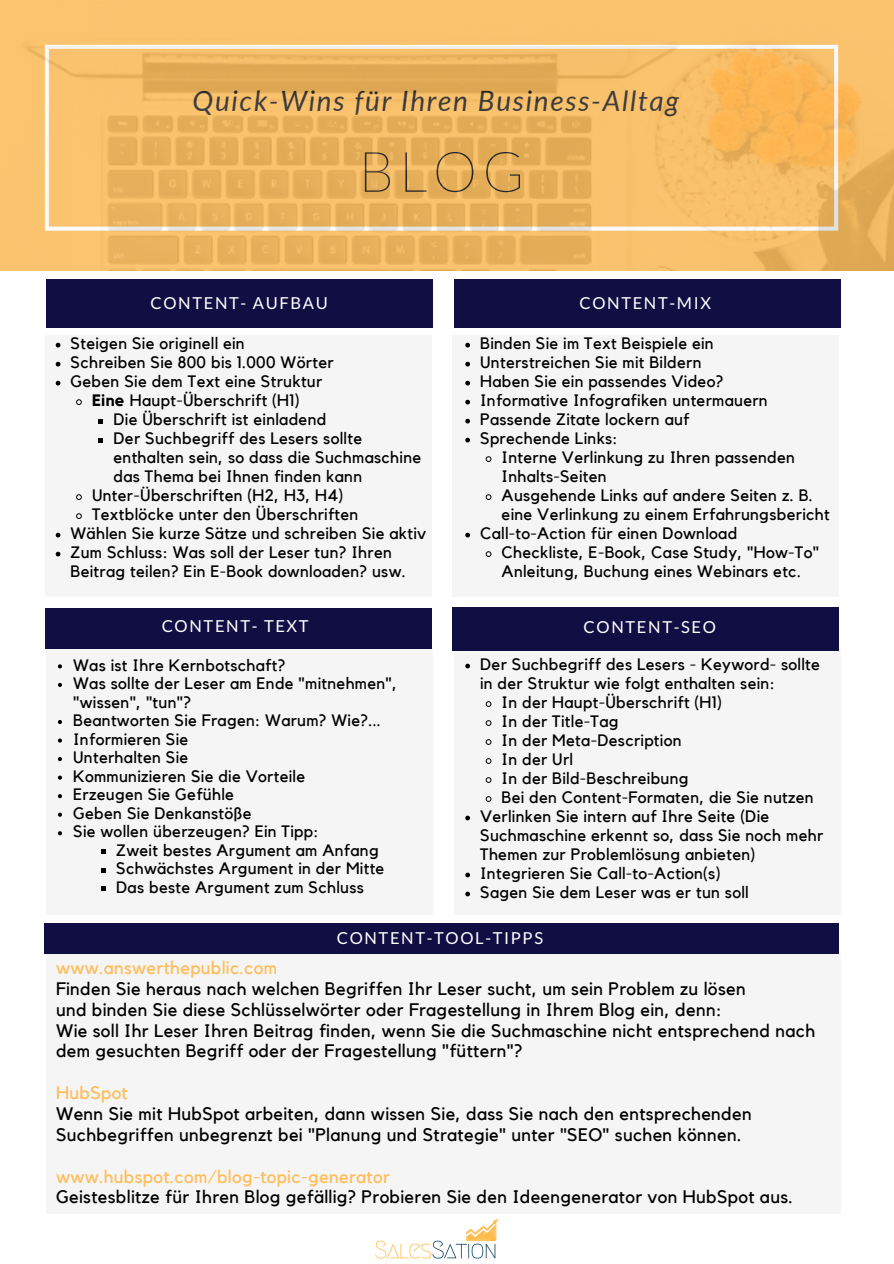
<style>
.page{position:relative;width:894px;height:1264px;background:#fff}
.page>*{position:absolute;margin:0;border:0;box-sizing:border-box;transform-origin:0 0}
.t1{font:100 55.95px "Lato";color:#222}
.t2{font:italic 27.9px "Lato";letter-spacing:.06em;color:#222}
.t3{font:18px/20.9px "Kollektif";letter-spacing:.02em;color:#000}
.t4{font:18px "Kollektif";letter-spacing:.02em;color:#ffbd59}
.t5{font:16.5px/18.6px "Kollektif";letter-spacing:.02em;color:#000}
.t6{font:16.5px "Lato";letter-spacing:.1em;color:#fff}
.s1{font-weight:700}
</style>
<div class="page">
<div style="left:452px;top:335px;width:386px;height:261px;background:#f5f5f5"></div>
<div style="left:46px;top:279px;width:386px;height:48px;background:#110e44"></div>
<div style="left:454px;top:279px;width:386px;height:48px;background:#110e44"></div>
<div style="left:46px;top:649px;width:386px;height:266px;background:#f5f5f5"></div>
<div style="left:454px;top:650px;width:386px;height:265px;background:#f5f5f5"></div>
<div style="left:45px;top:608px;width:386px;height:41px;background:#110e44"></div>
<div style="left:452px;top:607px;width:386px;height:44px;background:#110e44"></div>
<img style="left:375px;top:1218px;width:123px;height:41px">
<div style="left:45px;top:335px;width:386px;height:261px;background:#f5f5f5"></div>
<svg style="left:58px;top:664px;width:4px;height:4px"></svg>
<svg style="left:58px;top:683px;width:4px;height:4px"></svg>
<svg style="left:58px;top:720px;width:4px;height:4px"></svg>
<svg style="left:58px;top:738px;width:4px;height:4px"></svg>
<svg style="left:58px;top:757px;width:4px;height:4px"></svg>
<svg style="left:58px;top:775px;width:4px;height:4px"></svg>
<svg style="left:58px;top:794px;width:4px;height:4px"></svg>
<svg style="left:58px;top:812px;width:4px;height:4px"></svg>
<svg style="left:58px;top:831px;width:4px;height:4px"></svg>
<svg style="left:101px;top:849px;width:4px;height:4px"></svg>
<svg style="left:101px;top:868px;width:4px;height:4px"></svg>
<svg style="left:101px;top:886px;width:4px;height:5px"></svg>
<svg style="left:465px;top:343px;width:5px;height:4px"></svg>
<svg style="left:465px;top:362px;width:5px;height:4px"></svg>
<svg style="left:465px;top:381px;width:5px;height:4px"></svg>
<svg style="left:465px;top:400px;width:5px;height:4px"></svg>
<svg style="left:465px;top:419px;width:5px;height:4px"></svg>
<svg style="left:465px;top:438px;width:5px;height:4px"></svg>
<svg style="left:485px;top:456px;width:7px;height:6px"></svg>
<svg style="left:485px;top:494px;width:7px;height:6px"></svg>
<svg style="left:465px;top:532px;width:5px;height:5px"></svg>
<svg style="left:485px;top:551px;width:7px;height:6px"></svg>
<img style="left:0;top:0;width:893px;height:270px">
<div style="left:44px;top:923px;width:794px;height:30px;background:#110e44"></div>
<div style="left:46px;top:953px;width:794px;height:260px;background:#f5f5f5"></div>
<svg style="left:56px;top:343px;width:4px;height:4px"></svg>
<svg style="left:56px;top:362px;width:4px;height:4px"></svg>
<svg style="left:56px;top:381px;width:4px;height:4px"></svg>
<svg style="left:76px;top:399px;width:6px;height:6px"></svg>
<svg style="left:98px;top:419px;width:5px;height:4px"></svg>
<svg style="left:98px;top:438px;width:5px;height:4px"></svg>
<svg style="left:76px;top:494px;width:6px;height:6px"></svg>
<svg style="left:76px;top:513px;width:6px;height:6px"></svg>
<svg style="left:56px;top:532px;width:4px;height:5px"></svg>
<svg style="left:56px;top:551px;width:4px;height:5px"></svg>
<svg style="left:465px;top:663px;width:5px;height:5px"></svg>
<svg style="left:485px;top:701px;width:7px;height:6px"></svg>
<svg style="left:485px;top:720px;width:7px;height:6px"></svg>
<svg style="left:485px;top:739px;width:7px;height:6px"></svg>
<svg style="left:485px;top:758px;width:7px;height:6px"></svg>
<svg style="left:485px;top:777px;width:7px;height:6px"></svg>
<svg style="left:485px;top:796px;width:7px;height:6px"></svg>
<svg style="left:465px;top:815px;width:5px;height:5px"></svg>
<svg style="left:465px;top:872px;width:5px;height:5px"></svg>
<svg style="left:465px;top:891px;width:5px;height:5px"></svg>
<h2 class="t2" style="left:192px;top:84px;width:488px">Quick-Wins für Ihren Business-Alltag</h2>
<h1 class="t1" style="left:358px;top:136px;width:167px">BLOG</h1>
<p class="t6" style="left:150px;top:293px;width:179px">CONTENT- AUFBAU</p>
<p class="t6" style="left:579px;top:293px;width:133px">CONTENT-MIX</p>
<p class="t5" style="left:70px;top:335px;width:176px">Steigen Sie originell ein</p>
<p class="t5" style="left:70px;top:354px;width:265px">Schreiben Sie 800 bis 1.000 Wörter</p>
<p class="t5" style="left:70px;top:373px;width:253px">Geben Sie dem Text eine Struktur</p>
<p class="t5" style="left:92px;top:392px;width:209px"><span class="s1">Eine</span> Haupt-Überschrift (H1)</p>
<p class="t5" style="left:113px;top:411px;width:214px">Die Überschrift ist einladend</p>
<p class="t5" style="left:113px;top:430px;width:250px">Der Suchbegriff des Lesers sollte</p>
<p class="t5" style="left:113px;top:449px;width:309px">enthalten sein, so dass die Suchmaschine</p>
<p class="t5" style="left:113px;top:468px;width:250px">das Thema bei Ihnen finden kann</p>
<p class="t5" style="left:92px;top:487px;width:253px">Unter-Überschriften (H2, H3, H4)</p>
<p class="t5" style="left:92px;top:506px;width:268px">Textblöcke unter den Überschriften</p>
<p class="t5" style="left:70px;top:525px;width:357px">Wählen Sie kurze Sätze und schreiben Sie aktiv</p>
<p class="t5" style="left:70px;top:544px;width:323px">Zum Schluss: Was soll der Leser tun? Ihren</p>
<p class="t5" style="left:70px;top:563px;width:336px">Beitrag teilen? Ein E-Book downloaden? usw.</p>
<p class="t5" style="left:480px;top:335px;width:289px;line-height:19px">Binden Sie im Text Beispiele ein<br>Unterstreichen Sie mit Bildern<br>Haben Sie ein passendes Video?<br>Informative Infografiken untermauern<br>Passende Zitate lockern auf<br>Sprechende Links:</p>
<p class="t5" style="left:501px;top:449px;width:295px">Interne Verlinkung zu Ihren passenden</p>
<p class="t5" style="left:501px;top:468px;width:106px">Inhalts-Seiten</p>
<p class="t5" style="left:501px;top:487px;width:313px">Ausgehende Links auf andere Seiten z. B.</p>
<p class="t5" style="left:501px;top:506px;width:329px">eine Verlinkung zu einem Erfahrungsbericht</p>
<p class="t5" style="left:480px;top:525px;width:258px">Call-to-Action für einen Download</p>
<p class="t5" style="left:501px;top:544px;width:319px">Checkliste, E-Book, Case Study, "How-To"</p>
<p class="t5" style="left:501px;top:563px;width:301px">Anleitung, Buchung eines Webinars etc.</p>
<p class="t6" style="left:162px;top:616px;width:148px">CONTENT- TEXT</p>
<p class="t6" style="left:583px;top:616px;width:134px">CONTENT-SEO</p>
<p class="t5" style="left:73px;top:656px;width:325px">Was ist Ihre Kernbotschaft?<br>Was sollte der Leser am Ende "mitnehmen", "wissen", "tun"?<br>Beantworten Sie Fragen: Warum? Wie?...<br>Informieren Sie<br>Unterhalten Sie<br>Kommunizieren Sie die Vorteile<br>Erzeugen Sie Gefühle<br>Geben Sie Denkanstöße<br>Sie wollen überzeugen? Ein Tipp:</p>
<p class="t5" style="left:116px;top:841px;width:270px">Zweit bestes Argument am Anfang<br>Schwächstes Argument in der Mitte<br>Das beste Argument zum Schluss</p>
<p class="t5" style="left:480px;top:656px;width:341px">Der Suchbegriff des Lesers - Keyword- sollte</p>
<p class="t5" style="left:480px;top:675px;width:296px">in der Struktur wie folgt enthalten sein:</p>
<p class="t5" style="left:501px;top:694px;width:222px">In der Haupt-Überschrift (H1)</p>
<p class="t5" style="left:501px;top:713px;width:118px">In der Title-Tag</p>
<p class="t5" style="left:501px;top:732px;width:181px">In der Meta-Description</p>
<p class="t5" style="left:501px;top:751px;width:73px">In der Url</p>
<p class="t5" style="left:501px;top:770px;width:188px">In der Bild-Beschreibung</p>
<p class="t5" style="left:501px;top:789px;width:313px">Bei den Content-Formaten, die Sie nutzen</p>
<p class="t5" style="left:480px;top:807px;width:290px">Verlinken Sie intern auf Ihre Seite (Die</p>
<p class="t5" style="left:480px;top:826px;width:344px">Suchmaschine erkennt so, dass Sie noch mehr</p>
<p class="t5" style="left:480px;top:845px;width:277px">Themen zur Problemlösung anbieten)</p>
<p class="t5" style="left:480px;top:864px;width:242px">Integrieren Sie Call-to-Action(s)</p>
<p class="t5" style="left:480px;top:883px;width:270px">Sagen Sie dem Leser was er tun soll</p>
<p class="t6" style="left:336px;top:927px;width:208px">CONTENT-TOOL-TIPPS</p>
<p class="t4" style="left:56px;top:959px;width:222px">www.answerthepublic.com</p>
<p class="t3" style="left:56px;top:978px;width:760px">Finden Sie heraus nach welchen Begriffen Ihr Leser sucht, um sein Problem zu lösen<br>und binden Sie diese Schlüsselwörter oder Fragestellung in Ihrem Blog ein, denn:<br>Wie soll Ihr Leser Ihren Beitrag finden, wenn Sie die Suchmaschine nicht entsprechend nach dem gesuchten Begriff oder der Fragestellung "füttern"?</p>
<p class="t4" style="left:56px;top:1084px;width:73px">HubSpot</p>
<p class="t3" style="left:56px;top:1103px;width:697px">Wenn Sie mit HubSpot arbeiten, dann wissen Sie, dass Sie nach den entsprechenden<br>Suchbegriffen unbegrenzt bei "Planung und Strategie" unter "SEO" suchen können.</p>
<p class="t4" style="left:56px;top:1167px;width:335px">www.hubspot.com/blog-topic-generator</p>
<p class="t3" style="left:56px;top:1187px;width:738px">Geistesblitze für Ihren Blog gefällig? Probieren Sie den Ideengenerator von HubSpot aus.</p>
</div>
